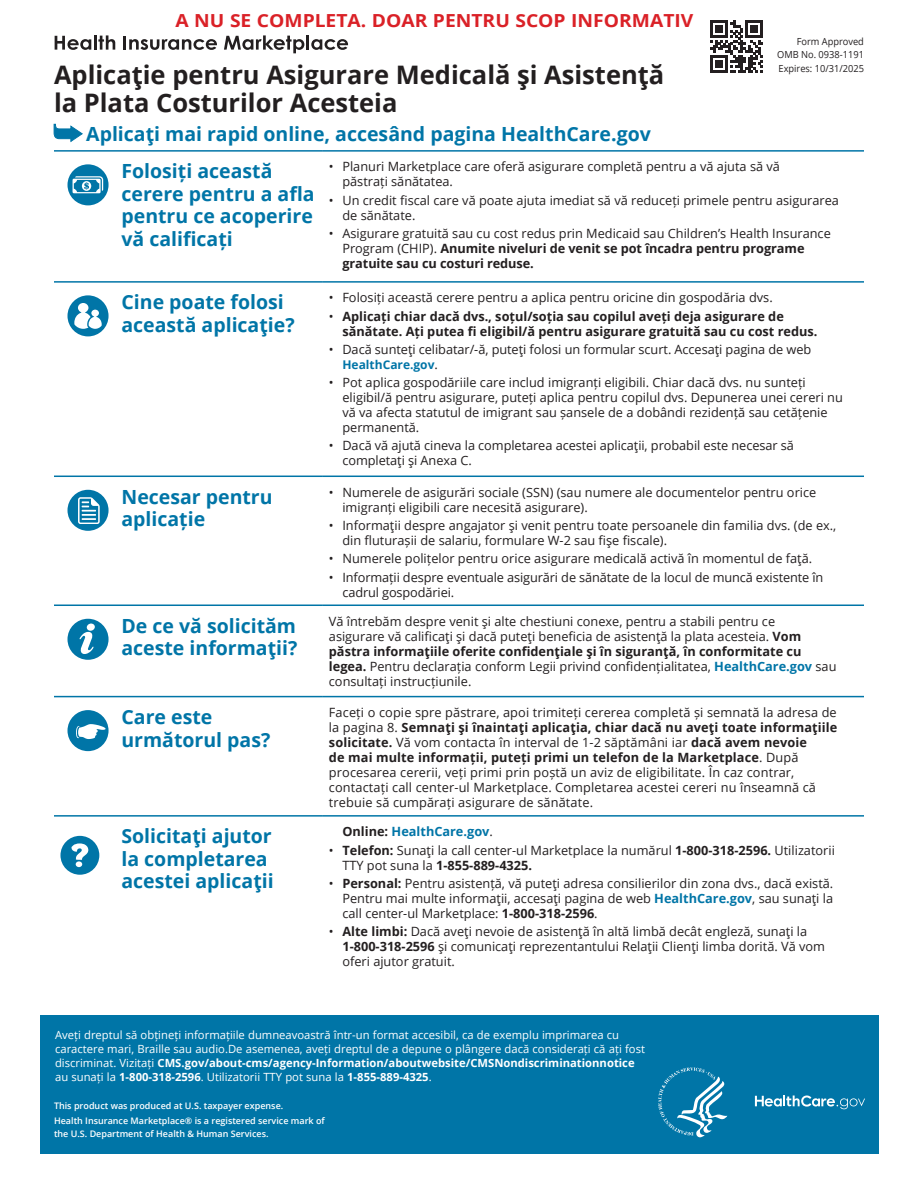
<style>
.page{position:relative;width:918px;height:1188px;background:#fff}
.page>*{position:absolute;margin:0;border:0;box-sizing:border-box;transform-origin:0 0}
.t1{font:700 25.5px/28.5px "Open Sans";color:#231f20}
.Headers_Page1{font:700 19.5px/22.5px "Open Sans";color:#0075a7}
.t2{font:700 18px "Open Sans";color:#da2127;scale:1.07 1}
.text_bullet{font:12.75px/15px "Open Sans";color:#231f20}
.text_no_indent{font:12.75px/15px "Open Sans";letter-spacing:.01em;color:#231f20}
.text_bullet-2{font:700 12.75px/15px "Open Sans";color:#231f20}
.text_bullet-3{font:700 12.75px "Open Sans";color:#0075a7}
.text_bullet-4{font:700 12px "Open Sans";color:#0075a7}
.fine_print{font:11.25px/14.2px "Open Sans";color:#fff}
.t3{font:9.75px/13.5px "Open Sans";color:#231f20;text-align:justify;scale:.95 1}
.Taxpayer_Expense{font:600 9px/13.5px "Open Sans";color:#fff}
.s1{font-weight:700}
.s2{font-weight:400}
.s3{font-weight:400;font-size:12.75px;color:#231f20}
.s4{font-weight:700;color:#0075a7}
.s5{color:#231f20}
.s6{font-weight:400;color:#231f20}
</style>
<div class="page">
<hr style="left:54px;top:150px;width:269px;height:2px;background:#0075a7">
<hr style="left:323px;top:150px;width:541px;height:2px;background:#0075a7">
<hr style="left:54px;top:281px;width:269px;height:2px;background:#0075a7">
<hr style="left:323px;top:281px;width:541px;height:2px;background:#0075a7">
<hr style="left:54px;top:476px;width:269px;height:1px;background:#0075a7">
<hr style="left:323px;top:476px;width:541px;height:1px;background:#0075a7">
<hr style="left:54px;top:605px;width:269px;height:1px;background:#0075a7">
<hr style="left:323px;top:605px;width:541px;height:1px;background:#0075a7">
<hr style="left:54px;top:696px;width:269px;height:1px;background:#0075a7">
<hr style="left:323px;top:696px;width:541px;height:1px;background:#0075a7">
<hr style="left:54px;top:815px;width:269px;height:2px;background:#0075a7">
<hr style="left:323px;top:815px;width:541px;height:2px;background:#0075a7">
<div style="left:68px;top:164px;width:41px;height:41px;background:#0075a7;border-radius:50%"></div>
<svg style="left:73px;top:176px;width:30px;height:17px"></svg>
<div style="left:68px;top:295px;width:41px;height:41px;background:#0075a7;border-radius:50%"></div>
<svg style="left:74px;top:303px;width:28px;height:26px"></svg>
<div style="left:68px;top:490px;width:41px;height:41px;background:#0075a7;border-radius:50%"></div>
<svg style="left:78px;top:497px;width:22px;height:27px"></svg>
<div style="left:68px;top:619px;width:41px;height:41px;background:#0075a7;border-radius:50%"></div>
<svg style="left:80px;top:624px;width:15px;height:30px"></svg>
<div style="left:68px;top:710px;width:41px;height:41px;background:#0075a7;border-radius:50%"></div>
<svg style="left:76px;top:724px;width:30px;height:15px"></svg>
<div style="left:60px;top:836px;width:39px;height:39px;background:#0075a7;border-radius:50%"></div>
<svg style="left:71px;top:843px;width:17px;height:24px"></svg>
<svg style="left:710px;top:20px;width:53px;height:53px"></svg>
<div style="left:40px;top:1015px;width:838px;height:139px;background:#0075a7"></div>
<svg style="left:658px;top:1067px;width:69px;height:70px"></svg>
<svg style="left:755px;top:1096px;width:110px;height:13px"></svg>
<svg style="left:54px;top:124px;width:28px;height:18px"></svg>
<svg style="left:55px;top:36px;width:36px;height:14px"></svg>
<hr style="left:94px;top:35px;width:3px;height:15px;background:#231f20">
<svg style="left:98px;top:35px;width:17px;height:15px"></svg>
<svg style="left:124px;top:36px;width:93px;height:14px"></svg>
<svg style="left:224px;top:35px;width:124px;height:18px"></svg>
<h2 class="t2" style="left:176px;top:7px;width:486px">A NU SE COMPLETA. DOAR PENTRU SCOP INFORMATIV</h2>
<h1 class="t1" style="left:54px;top:60px;width:612px">Aplicaţie pentru Asigurare Medicală şi Asistenţă la Plata Costurilor Acesteia</h1>
<h2 class="Headers_Page1" style="left:86px;top:123px;width:566px">Aplicaţi mai rapid online, accesând pagina HealthCare.gov</h2>
<h2 class="t3" style="left:777px;top:34px;width:93px;text-indent:20px">Form Approved OMB No. 0938-1191<br>Expires: 10/31/2025</h2>
<p class="Headers_Page1" style="left:122px;top:160px;width:195px">Folosiți această cerere pentru a afla pentru ce acoperire vă calificați</p>
<p class="text_bullet" style="left:342px;top:159px;width:439px;text-indent:-14px">• Planuri Marketplace care oferă asigurare completă pentru a vă ajuta să vă păstrați sănătatea.</p>
<p class="text_bullet" style="left:342px;top:192px;width:498px;text-indent:-14px">• Un credit fiscal care vă poate ajuta imediat să vă reduceți primele pentru asigurarea de sănătate.</p>
<p class="text_bullet" style="left:342px;top:225px;width:490px;text-indent:-14px">• Asigurare gratuită sau cu cost redus prin Medicaid sau Children’s Health Insurance<br>Program (CHIP). <span class="s1">Anumite niveluri de venit se pot încadra pentru programe gratuite sau cu costuri reduse.</span></p>
<p class="Headers_Page1" style="left:122px;top:291px;width:175px">Cine poate folosi această aplicaţie?</p>
<p class="text_bullet" style="left:329px;top:290px;width:445px">• Folosiți această cerere pentru a aplica pentru oricine din gospodăria dvs.</p>
<p class="text_bullet-2" style="left:342px;top:308px;width:477px;text-indent:-14px"><span class="s2">•</span> Aplicați chiar dacă dvs., soțul/soția sau copilul aveți deja asigurare de sănătate. Ați putea fi eligibil/ă pentru asigurare gratuită sau cu cost redus.</p>
<p class="text_bullet" style="left:329px;top:341px;width:484px">• Dacă sunteţi celibatar/-ă, puteţi folosi un formular scurt. Accesaţi pagina de web</p>
<p class="text_bullet-4" style="left:342px;top:356px;width:97px">HealthCare.gov<span class="s3">.</span></p>
<p class="text_bullet" style="left:342px;top:375px;width:502px;text-indent:-14px">• Pot aplica gospodăriile care includ imigranți eligibili. Chiar dacă dvs. nu sunteți eligibil/ă pentru asigurare, puteți aplica pentru copilul dvs. Depunerea unei cereri nu vă va afecta statutul de imigrant sau șansele de a dobândi rezidență sau cetățenie permanentă.</p>
<p class="text_bullet" style="left:342px;top:438px;width:453px;text-indent:-14px">• Dacă vă ajută cineva la completarea acestei aplicaţii, probabil este necesar să completaţi şi Anexa C.</p>
<p class="Headers_Page1" style="left:122px;top:485px;width:153px">Necesar pentru aplicație</p>
<p class="text_bullet" style="left:342px;top:484px;width:475px;text-indent:-14px">• Numerele de asigurări sociale (SSN) (sau numere ale documentelor pentru orice imigranți eligibili care necesită asigurare).</p>
<p class="text_bullet" style="left:342px;top:518px;width:495px;text-indent:-14px">• Informaţii despre angajator şi venit pentru toate persoanele din familia dvs. (de ex., din fluturașii de salariu, formulare W-2 sau fişe fiscale).</p>
<p class="text_bullet" style="left:329px;top:551px;width:485px">• Numerele polițelor pentru orice asigurare medicală activă în momentul de faţă.</p>
<p class="text_bullet" style="left:342px;top:569px;width:482px;text-indent:-14px">• Informații despre eventuale asigurări de sănătate de la locul de muncă existente în cadrul gospodăriei.</p>
<p class="Headers_Page1" style="left:122px;top:614px;width:177px">De ce vă solicităm aceste informaţii?</p>
<p class="text_no_indent" style="left:329px;top:613px;width:509px">Vă întrebăm despre venit şi alte chestiuni conexe, pentru a stabili pentru ce<br>asigurare vă calificaţi şi dacă puteţi beneficia de asistenţă la plata acesteia. <span class="s1">Vom păstra informaţiile oferite confidenţiale şi în siguranţă, în conformitate cu legea.</span> Pentru declarația conform Legii privind confidențialitatea, <span class="s4">HealthCare.gov</span> sau consultați instrucțiunile.</p>
<p class="Headers_Page1" style="left:122px;top:705px;width:150px">Care este următorul pas?</p>
<p class="text_no_indent" style="left:329px;top:705px;width:510px">Faceți o copie spre păstrare, apoi trimiteți cererea completă și semnată la adresa de la pagina 8. <span class="s1">Semnaţi şi înaintaţi aplicaţia, chiar dacă nu aveţi toate informaţiile solicitate.</span> Vă vom contacta în interval de 1-2 săptămâni iar <span class="s1">dacă avem nevoie<br>de mai multe informații, puteți primi un telefon de la Marketplace</span>. După procesarea cererii, veți primi prin poștă un aviz de eligibilitate. În caz contrar, contactați call center-ul Marketplace. Completarea acestei cereri nu înseamnă că trebuie să cumpărați asigurare de sănătate.</p>
<p class="Headers_Page1" style="left:122px;top:824px;width:154px">Solicitaţi ajutor la completarea acestei aplicaţii</p>
<p class="text_bullet-3" style="left:342px;top:823px;width:152px"><span class="s5">Online:</span> HealthCare.gov<span class="s6">.</span></p>
<p class="text_bullet" style="left:342px;top:842px;width:494px;text-indent:-14px">• <span class="s1">Telefon:</span> Sunaţi la call center-ul Marketplace la numărul <span class="s1">1-800-318-2596.</span> Utilizatorii<br>TTY pot suna la <span class="s1">1-855-889-4325.</span></p>
<p class="text_bullet" style="left:342px;top:875px;width:492px;text-align:justify;text-indent:-14px">• <span class="s1">Personal:</span> Pentru asistență, vă puteţi adresa consilierilor din zona dvs., dacă există.<br>Pentru mai multe informaţii, accesaţi pagina de web <span class="s4">HealthCare.gov</span>, sau sunaţi la call center-ul Marketplace: <span class="s1">1-800-318-2596</span>.</p>
<p class="text_bullet" style="left:342px;top:924px;width:484px;text-indent:-14px">• <span class="s1">Alte limbi:</span> Dacă aveţi nevoie de asistenţă în altă limbă decât engleză, sunaţi la<br><span class="s1">1-800-318-2596</span> şi comunicaţi reprezentantului Relaţii Clienţi limba dorită. Vă vom oferi ajutor gratuit.</p>
<h2 class="fine_print" style="left:55px;top:1027px;width:591px">Aveți dreptul să obțineți informațiile dumneavoastră într-un format accesibil, ca de exemplu imprimarea cu caractere mari, Braille sau audio.De asemenea, aveți dreptul de a depune o plângere dacă considerați că ați fost discriminat. Vizitați <span class="s1">CMS.gov/about-cms/agency-Information/aboutwebsite/CMSNondiscriminationnotice</span></h2>
<p class="fine_print" style="left:55px;top:1070px;width:378px">au sunați la <span class="s1">1-800-318-2596</span>. Utilizatorii TTY pot suna la <span class="s1">1-855-889-4325</span>.</p>
<p class="Taxpayer_Expense" style="left:54px;top:1099px;width:231px">This product was produced at U.S. taxpayer expense.</p>
<p class="Taxpayer_Expense" style="left:54px;top:1113px;width:272px">Health Insurance Marketplace® is a registered service mark of the U.S. Department of Health &amp; Human Services.</p>
</div>
